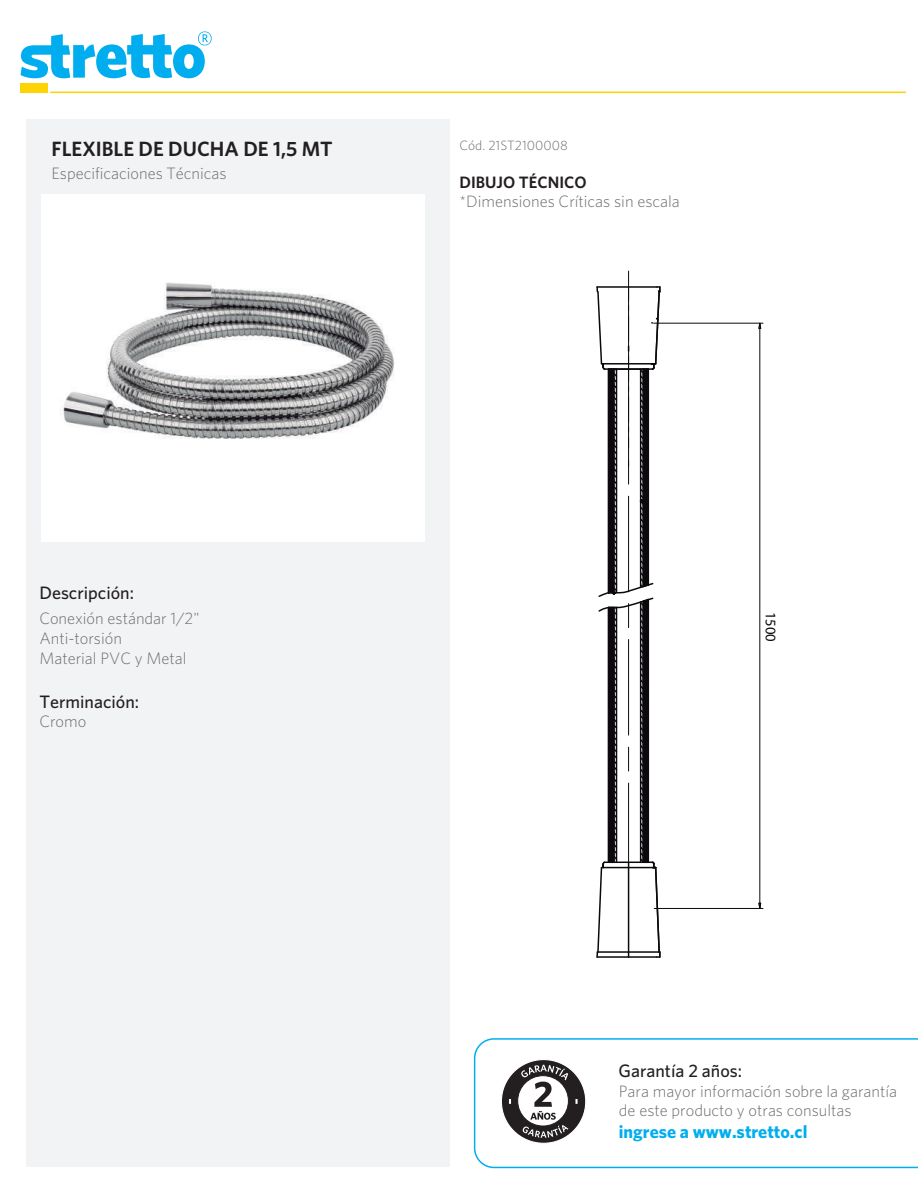
<style>
.page{position:relative;width:918px;height:1188px;background:#fff}
.page>*{position:absolute;margin:0;border:0;box-sizing:border-box;transform-origin:0 0}
.t1{font:600 20.7px "Whitney";color:#231f20}
.t2{font:500 18px "Whitney";color:#231f20}
.t3{font:700 18px "Whitney";color:#00aeef}
.t4{font:300 16.5px/19.8px "Whitney";color:#6c6d70}
.t5{font:600 16.5px "Whitney";color:#231f20}
.t6{font:14.7px "Myriad Pro";color:#0c090d}
.t7{font:300 13.5px "Whitney";color:#6c6d70}
</style>
<div class="page">
<div style="left:27px;top:119px;width:423px;height:1048px;background:#f2f3f4"></div>
<hr style="left:50px;top:92px;width:856px;height:1px;background:#fed304">
<div style="left:21px;top:84px;width:27px;height:9px;background:#fed304"></div>
<svg style="left:21px;top:31px;width:191px;height:47px"></svg>
<div style="left:41px;top:195px;width:384px;height:347px;background:#fff"></div>
<svg style="left:473px;top:1038px;width:445px;height:131px"></svg>
<div style="left:501px;top:1060px;width:85px;height:83px;background:#231f20;border-radius:50%"></div>
<svg style="left:575px;top:1099px;width:3px;height:5px"></svg>
<svg style="left:521px;top:1065px;width:47px;height:73px"></svg>
<hr style="left:654px;top:323px;width:109px;height:1px;background:#0c090d">
<hr style="left:654px;top:908px;width:109px;height:1px;background:#0c090d">
<hr style="left:760px;top:328px;width:1px;height:575px;background:#0c090d">
<svg style="left:759px;top:322px;width:2px;height:7px"></svg>
<svg style="left:758px;top:903px;width:3px;height:5px"></svg>
<hr style="left:628px;top:271px;width:1px;height:30px;background:#0c090d">
<svg style="left:596px;top:285px;width:66px;height:673px"></svg>
<hr style="left:648px;top:599px;width:1px;height:263px;background:#0c090d">
<hr style="left:643px;top:369px;width:1px;height:218px;background:#0c090d">
<hr style="left:640px;top:369px;width:1px;height:218px;background:#0c090d">
<hr style="left:616px;top:369px;width:1px;height:224px;background:#0c090d">
<hr style="left:613px;top:369px;width:2px;height:224px;background:#0c090d">
<hr style="left:608px;top:607px;width:1px;height:255px;background:#0c090d">
<img style="left:60px;top:282px;width:335px;height:157px">
<p class="t1" style="left:52px;top:136px;width:283px">FLEXIBLE DE DUCHA DE 1,5 MT</p>
<p class="t4" style="left:52px;top:163px;width:177px">Especificaciones Técnicas</p>
<p class="t7" style="left:460px;top:138px;width:110px">Cód. 21ST2100008</p>
<p class="t5" style="left:460px;top:172px;width:129px">DIBUJO TÉCNICO</p>
<p class="t4" style="left:460px;top:192px;width:222px">*Dimensiones Críticas sin escala</p>
<p class="t2" style="left:39px;top:582px;width:96px">Descripción:</p>
<p class="t4" style="left:39px;top:608px;width:162px">Conexión estándar 1/2"<br>Anti-torsión<br>Material PVC y Metal</p>
<p class="t2" style="left:39px;top:690px;width:101px">Terminación:</p>
<p class="t4" style="left:39px;top:711px;width:48px">Cromo</p>
<p class="t6" style="left:780px;top:612px;width:32px;rotate:90deg">1500</p>
<p class="t2" style="left:619px;top:1060px;width:125px">Garantía 2 años:</p>
<p class="t4" style="left:619px;top:1081px;width:280px">Para mayor información sobre la garantía de este producto y otras consultas</p>
<p class="t3" style="left:619px;top:1121px;width:190px">ingrese a www.stretto.cl</p>
</div>
